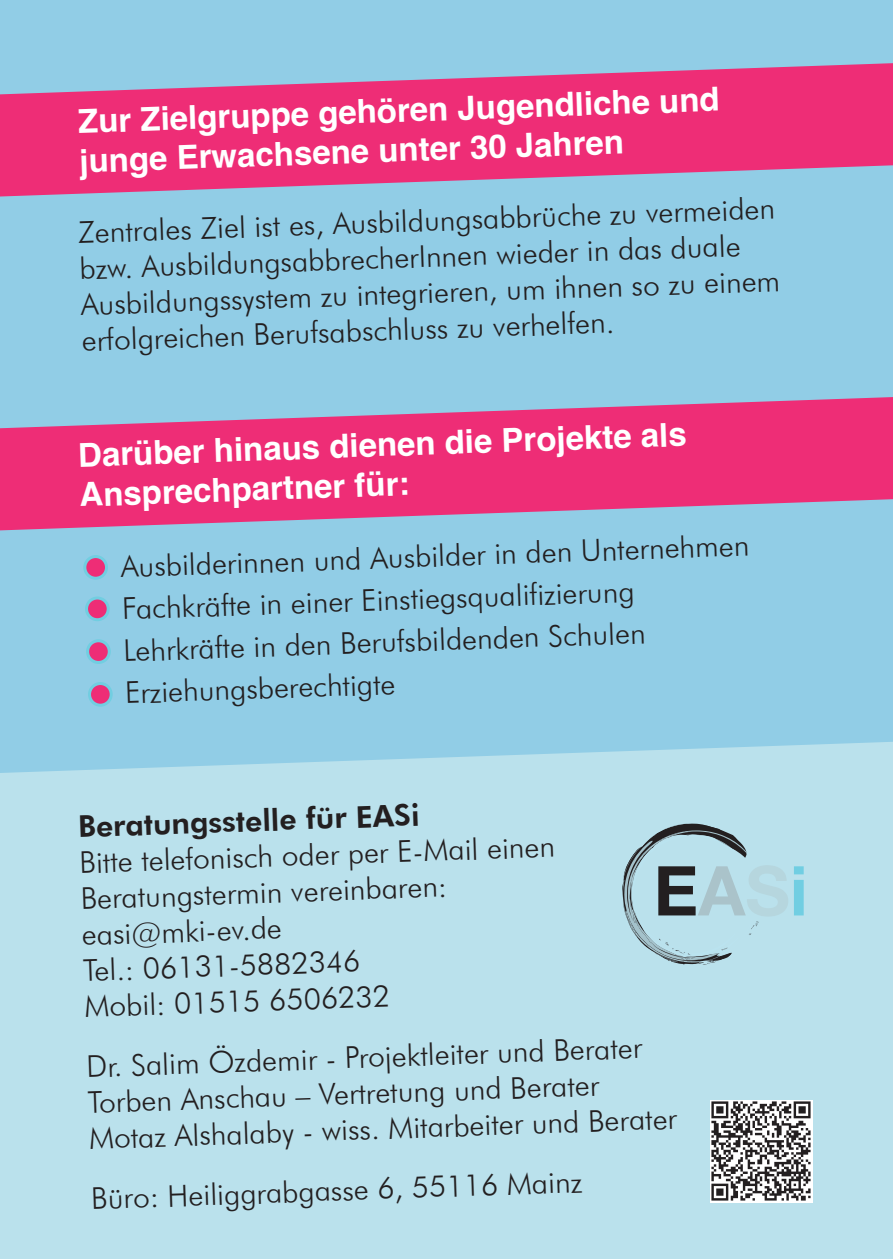
<style>
.page{position:relative;width:893px;height:1259px;background:#91cde6}
.page>*{position:absolute;margin:0;border:0;box-sizing:border-box;transform-origin:0 0}
.t1{font:700 68.7px "Helvetica Neue";color:#231f20}
.t2{font:700 33px/39.6px "Helvetica";color:#fff}
.t3{font:300 30px/36px "Futura BT";color:#231f20}
.t4{font:800 30px "Futura BT";color:#231f20}
.s1{color:#aac3ca}
.s2{color:#b6d6de}
.s3{color:#71cee2}
</style>
<div class="page">
<svg style="left:0;top:63px;width:893px;height:133px;fill:#ee2d76"></svg>
<div style="left:0;top:742px;width:893px;height:517px;background:#bae1ec"></div>
<div style="left:87px;top:598px;width:21px;height:22px;background:#ee2d76;border-radius:50%"></div>
<div style="left:85px;top:596px;width:25px;height:25px;border:3px solid #71cee1;border-radius:50%"></div>
<div style="left:88px;top:641px;width:21px;height:21px;background:#ee2d76;border-radius:50%"></div>
<div style="left:86px;top:639px;width:25px;height:25px;border:3px solid #71cee1;border-radius:50%"></div>
<div style="left:90px;top:683px;width:21px;height:22px;background:#ee2d76;border-radius:50%"></div>
<div style="left:88px;top:682px;width:25px;height:24px;border:3px solid #71cee1;border-radius:50%"></div>
<svg style="left:0;top:397px;width:893px;height:134px;fill:#ee2d76"></svg>
<img style="left:710px;top:1100px;width:102px;height:102px">
<div style="left:85px;top:556px;width:21px;height:22px;background:#ee2d76;border-radius:50%"></div>
<div style="left:83px;top:555px;width:25px;height:25px;border:3px solid #71cee1;border-radius:50%"></div>
<svg style="left:620px;top:822px;width:139px;height:142px;background:#acd0da"></svg>
<p class="t2" style="left:78px;top:105px;width:643px;rotate:-2deg">Zur Zielgruppe gehören Jugendliche und junge Erwachsene unter 30 Jahren</p>
<p class="t3" style="left:78px;top:214px;width:701px;rotate:-2deg">Zentrales Ziel ist es, Ausbildungsabbrüche zu vermeiden bzw. AusbildungsabbrecherInnen wieder in das duale Ausbildungssystem zu integrieren, um ihnen so zu einem erfolgreichen Berufsabschluss zu verhelfen.</p>
<p class="t2" style="left:78px;top:439px;width:610px;rotate:-2deg">Darüber hinaus dienen die Projekte als<br>Ansprechpartner für:</p>
<p class="t3" style="left:86px;top:550px;width:665px;rotate:-2deg">• Ausbilderinnen und Ausbilder in den Unternehmen</p>
<p class="t3" style="left:87px;top:592px;width:548px;rotate:-2deg">• Fachkräfte in einer Einstiegsqualifizierung</p>
<p class="t3" style="left:89px;top:634px;width:558px;rotate:-2deg">• Lehrkräfte in den Berufsbildenden Schulen</p>
<p class="t3" style="left:90px;top:676px;width:306px;rotate:-2deg">• Erziehungsberechtigte</p>
<p class="t4" style="left:78px;top:808px;width:343px;rotate:-2deg">Beratungsstelle für EASi</p>
<p class="t3" style="left:79px;top:844px;width:477px;rotate:-2deg">Bitte telefonisch oder per E-Mail einen<br>Beratungstermin vereinbaren: easi@mki-ev.de<br>Tel.: 06131-5882346<br>Mobil: 01515 6506232</p>
<p class="t3" style="left:86px;top:1048px;width:590px;rotate:-2deg">Dr. Salim Özdemir - Projektleiter und Berater<br>Torben Anschau – Vertretung und Berater<br>Motaz Alshalaby - wiss. Mitarbeiter und Berater</p>
<p class="t3" style="left:90px;top:1180px;width:493px;rotate:-2deg">Büro: Heiliggrabgasse 6, 55116 Mainz</p>
<h1 class="t1" style="left:654px;top:848px;width:156px">E<span class="s1">A</span><span class="s2">S</span><span class="s3">i</span></h1>
</div>
